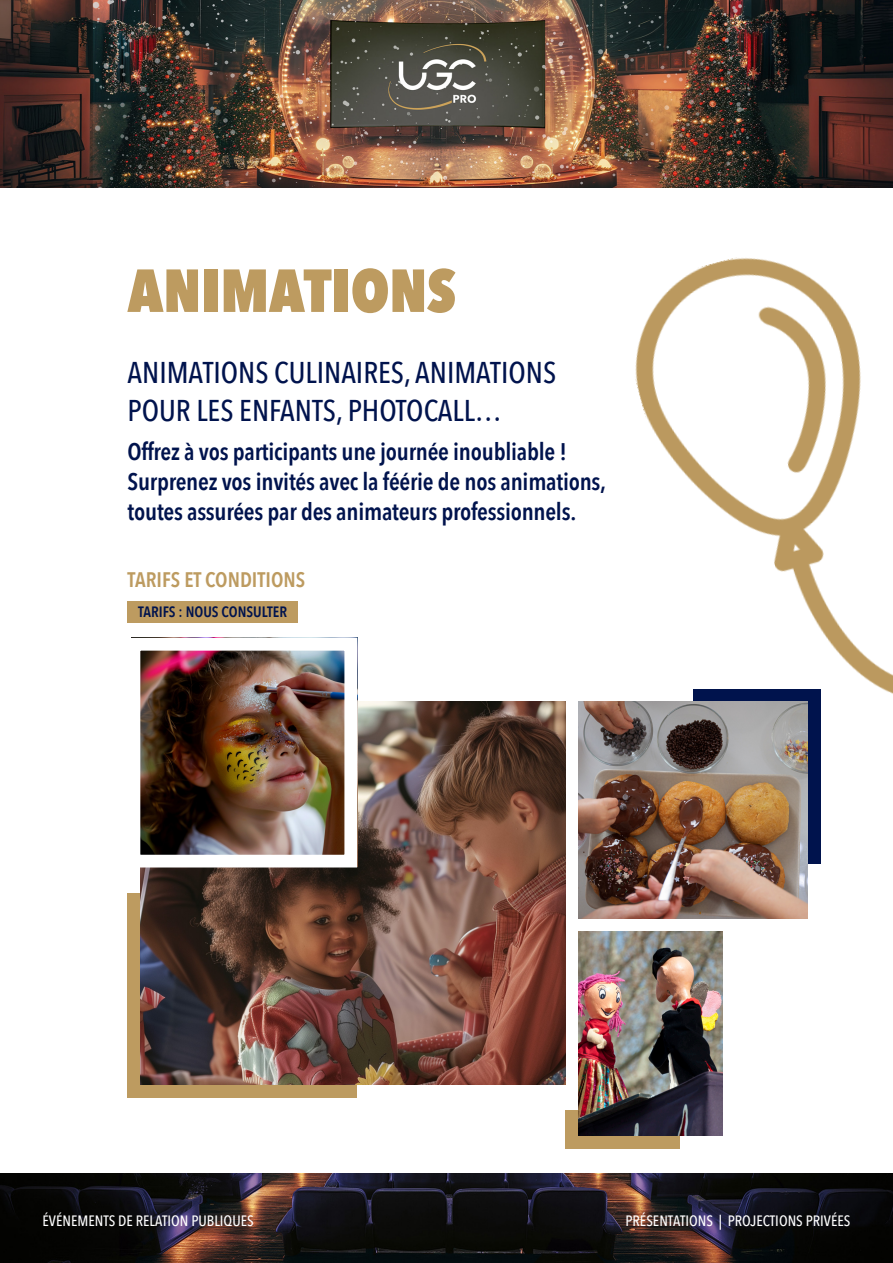
<style>
.page{position:relative;width:893px;height:1263px;background:#fff}
.page>*{position:absolute;margin:0;border:0;box-sizing:border-box;transform-origin:0 0}
.t1{font:800 60px "Avenir Next Condensed";color:#bd9b60}
.t2{font:500 30px/38.5px "Avenir Next Condensed";color:#00134d}
.t3{font:600 24px/30px "Avenir Next Condensed";letter-spacing:-.01em;color:#00134d}
.t4{font:600 21px "Avenir Next Condensed";color:#bd9b60}
.t5{font:500 15px "Avenir Next Condensed";color:#fff}
.t6{font:600 15px "Avenir Next Condensed";color:#00134d}
</style>
<div class="page">
<img style="left:0;top:0;width:893px;height:187px">
<img style="left:0;top:1174px;width:893px;height:89px">
<div style="left:128px;top:602px;width:170px;height:21px;background:#bd9b60"></div>
<img style="left:612px;top:257px;width:281px;height:445px">
<div style="left:693px;top:689px;width:128px;height:174px;background:#00134d"></div>
<div style="left:128px;top:893px;width:229px;height:204px;background:#bd9b60"></div>
<div style="left:566px;top:1110px;width:114px;height:38px;background:#bd9b60"></div>
<img style="left:140px;top:702px;width:426px;height:382px">
<img style="left:142px;top:652px;width:201px;height:201px">
<div style="left:128px;top:638px;width:229px;height:229px;border:13px solid #fff"></div>
<img style="left:578px;top:702px;width:230px;height:216px">
<img style="left:578px;top:931px;width:145px;height:204px">
<h1 class="t1" style="left:128px;top:253px;width:330px">ANIMATIONS</h1>
<p class="t2" style="left:128px;top:353px;width:430px">ANIMATIONS CULINAIRES, ANIMATIONS<br>POUR LES ENFANTS, PHOTOCALL…</p>
<p class="t3" style="left:128px;top:436px;width:480px">Offrez à vos participants une journée inoubliable !<br>Surprenez vos invités avec la féérie de nos animations, toutes assurées par des animateurs professionnels.</p>
<p class="t4" style="left:128px;top:561px;width:179px">TARIFS ET CONDITIONS</p>
<p class="t6" style="left:138px;top:598px;width:151px">TARIFS : NOUS CONSULTER</p>
<p class="t5" style="left:43px;top:1211px;width:213px">ÉVÉNEMENTS DE RELATION PUBLIQUES</p>
<p class="t5" style="left:625px;top:1211px;width:227px">PRÉSENTATIONS | PROJECTIONS PRIVÉES</p>
</div>
